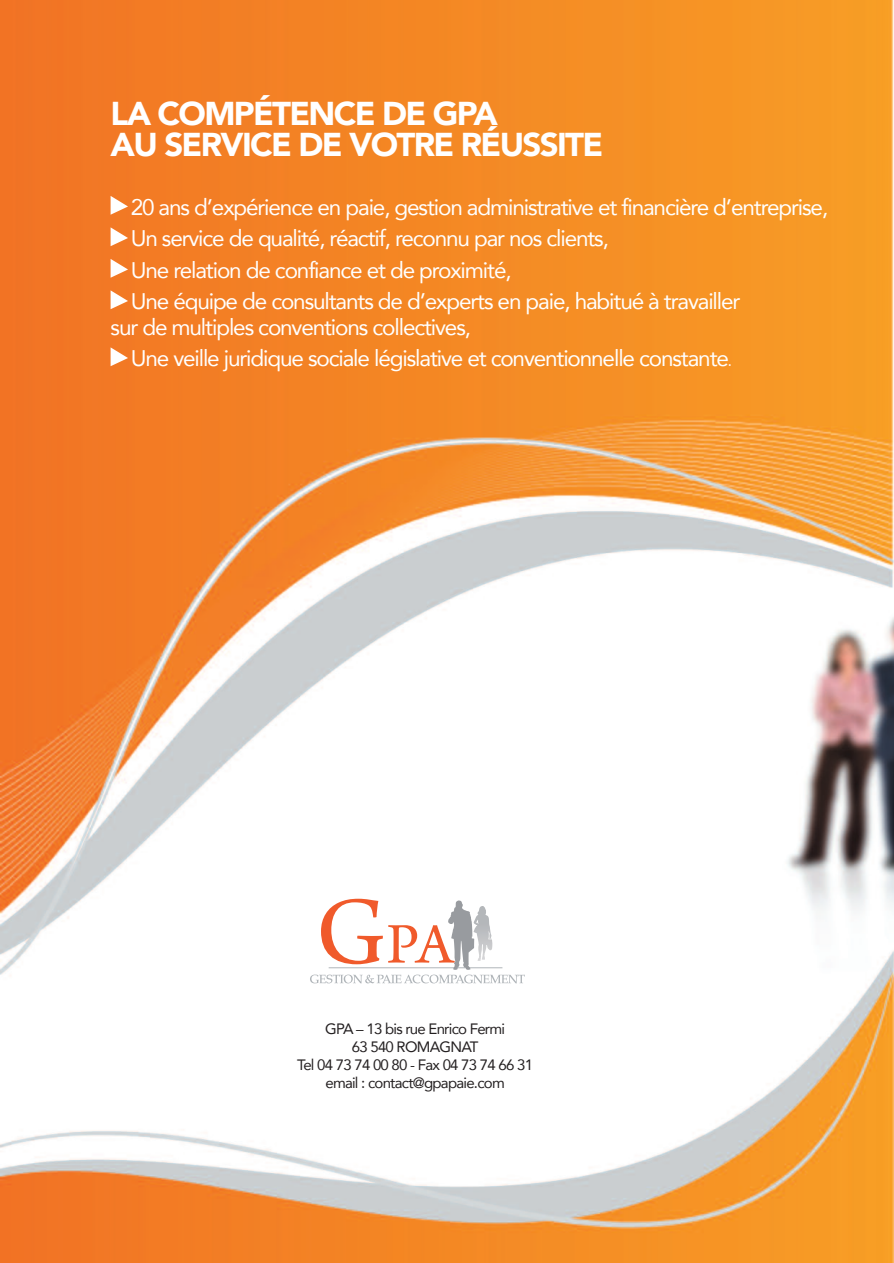
<style>
.page{position:relative;width:894px;height:1263px;background:#fff}
.page>*{position:absolute;margin:0;border:0;box-sizing:border-box;transform-origin:0 0}
.t1{font:900 33px/31.5px "Avenir";letter-spacing:-.05em;color:#fff}
.t2{font:22.5px/31.5px "Avenir";letter-spacing:-.05em;color:#fff}
.t3{font:15px/18px "Avenir";letter-spacing:-.05em;color:#231f20;text-align:center}
.s1{font-size:15px}
</style>
<div class="page">
<img style="left:0;top:0;width:893px;height:1263px">
<svg style="left:111px;top:196px;width:17px;height:19px"></svg>
<svg style="left:111px;top:227px;width:17px;height:19px"></svg>
<svg style="left:111px;top:259px;width:17px;height:19px"></svg>
<svg style="left:111px;top:290px;width:17px;height:19px"></svg>
<svg style="left:111px;top:347px;width:17px;height:19px"></svg>
<div style="left:306px;top:884px;width:233px;height:113px;background:#fff"></div>
<svg style="left:310px;top:899px;width:215px;height:84px"></svg>
<h1 class="t1" style="left:111px;top:98px;width:494px">LA COMPÉTENCE DE GPA<br>AU SERVICE DE VOTRE RÉUSSITE</h1>
<p class="t2" style="left:131px;top:192px;width:699px">20 ans d’expérience en paie, gestion administrative et financière d’entreprise, Un service de qualité, réactif, reconnu par nos clients,<br>Une relation de confiance et de proximité,<br>Une équipe de consultants de d’experts en paie, habitué à travailler</p>
<p class="t2" style="left:131px;top:312px;width:603px;text-indent:-20px">sur de multiples conventions collectives,<br>Une veille juridique sociale législative et conventionnelle constante<span class="s1">.</span></p>
<p class="t3" style="left:297px;top:1020px;width:237px">GPA – 13 bis rue Enrico Fermi<br>63 540 ROMAGNAT<br>Tel 04 73 74 00 80 - Fax 04 73 74 66 31 email : contact@gpapaie.com</p>
</div>
